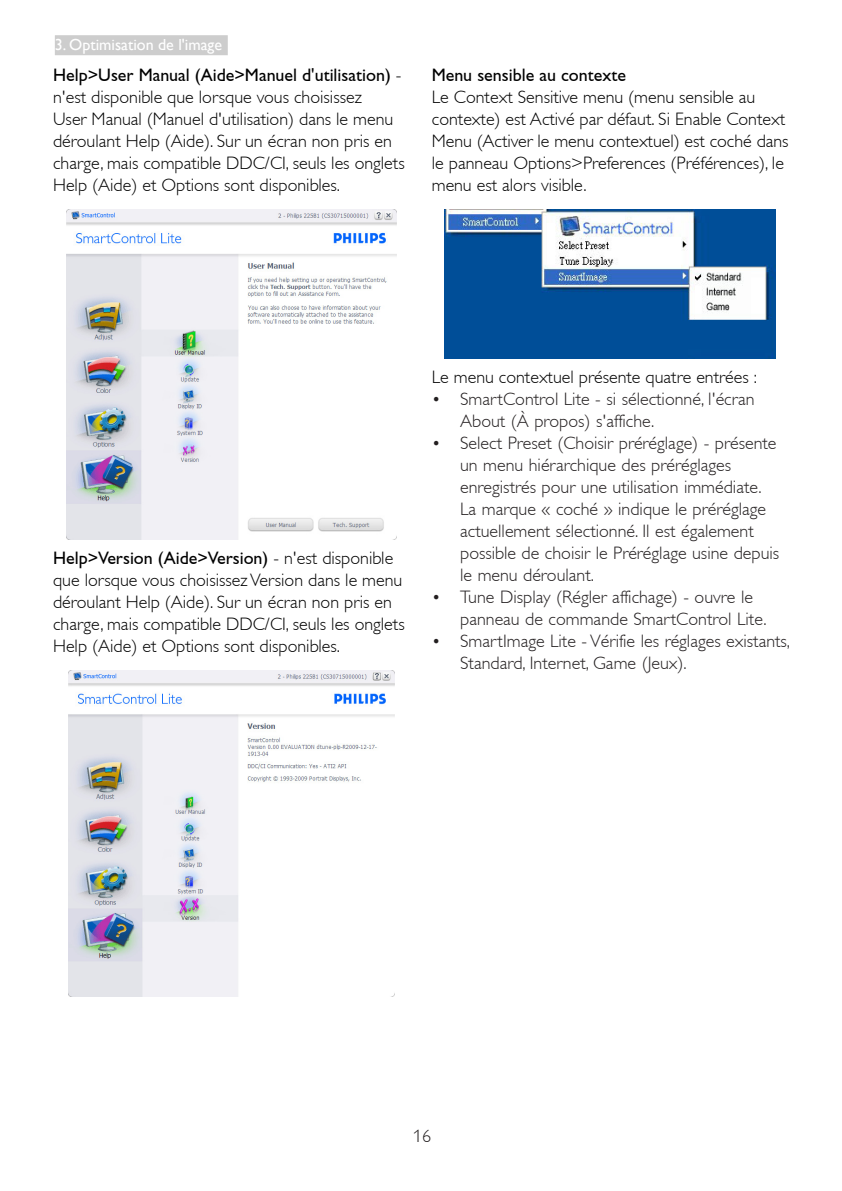
<style>
.page{position:relative;width:842px;height:1191px;background:#fff}
.page>*{position:absolute;margin:0;border:0;box-sizing:border-box;transform-origin:0 0}
.t1{font:300 18px/22px "Gill Alt One";color:#000}
.Bullet{font:300 18px/22px "Gill Alt One";color:#231f20}
.t2{font:18px "Gill Alt One";color:#000}
.t3{font:16px "Gill Sans Alt One WGL";color:#fff}
.s1{font-weight:400}
</style>
<div class="page">
<div style="left:55px;top:35px;width:173px;height:20px;background:#cdcdcd"></div>
<img style="left:66px;top:209px;width:331px;height:331px">
<img style="left:69px;top:670px;width:325px;height:326px">
<img style="left:445px;top:209px;width:331px;height:150px">
<p class="t3" style="left:55px;top:33px;width:169px">3. Optimisation de l'image</p>
<p class="t1" style="left:53px;top:64px;width:353px"><span class="s1">Help&gt;User Manual (Aide&gt;Manuel d'utilisation)</span> - n'est disponible que lorsque vous choisissez<br>User Manual (Manuel d'utilisation) dans le menu déroulant Help (Aide). Sur un écran non pris en charge, mais compatible DDC/CI, seuls les onglets Help (Aide) et Options sont disponibles.</p>
<p class="t2" style="left:432px;top:65px;width:196px">Menu sensible au contexte</p>
<p class="t1" style="left:432px;top:86px;width:358px">Le Context Sensitive menu (menu sensible au contexte) est Activé par défaut. Si Enable Context Menu (Activer le menu contextuel) est coché dans le panneau Options&gt;Preferences (Préférences), le menu est alors visible.</p>
<p class="t1" style="left:53px;top:547px;width:353px"><span class="s1">Help&gt;Version (Aide&gt;Version)</span> - n'est disponible que lorsque vous choisissez Version dans le menu déroulant Help (Aide). Sur un écran non pris en charge, mais compatible DDC/CI, seuls les onglets Help (Aide) et Options sont disponibles.</p>
<p class="t1" style="left:432px;top:366px;width:327px">Le menu contextuel présente quatre entrées :</p>
<p class="Bullet" style="left:460px;top:388px;width:296px;text-indent:-28px">• SmartControl Lite - si sélectionné, l'écran<br>About (À propos) s'affiche.</p>
<p class="Bullet" style="left:460px;top:432px;width:321px;text-indent:-28px">• Select Preset (Choisir préréglage) - présente un menu hiérarchique des préréglages enregistrés pour une utilisation immédiate.<br>La marque « coché » indique le préréglage actuellement sélectionné. Il est également possible de choisir le Préréglage usine depuis le menu déroulant.</p>
<p class="Bullet" style="left:460px;top:586px;width:308px;text-indent:-28px">• Tune Display (Régler affichage) - ouvre le panneau de commande SmartControl Lite.</p>
<p class="Bullet" style="left:460px;top:630px;width:331px;text-indent:-28px">• SmartImage Lite - Vérifie les réglages existants,<br>Standard, Internet, Game (Jeux).</p>
<p class="Bullet" style="left:413px;top:1125px;width:19px">16</p>
</div>
